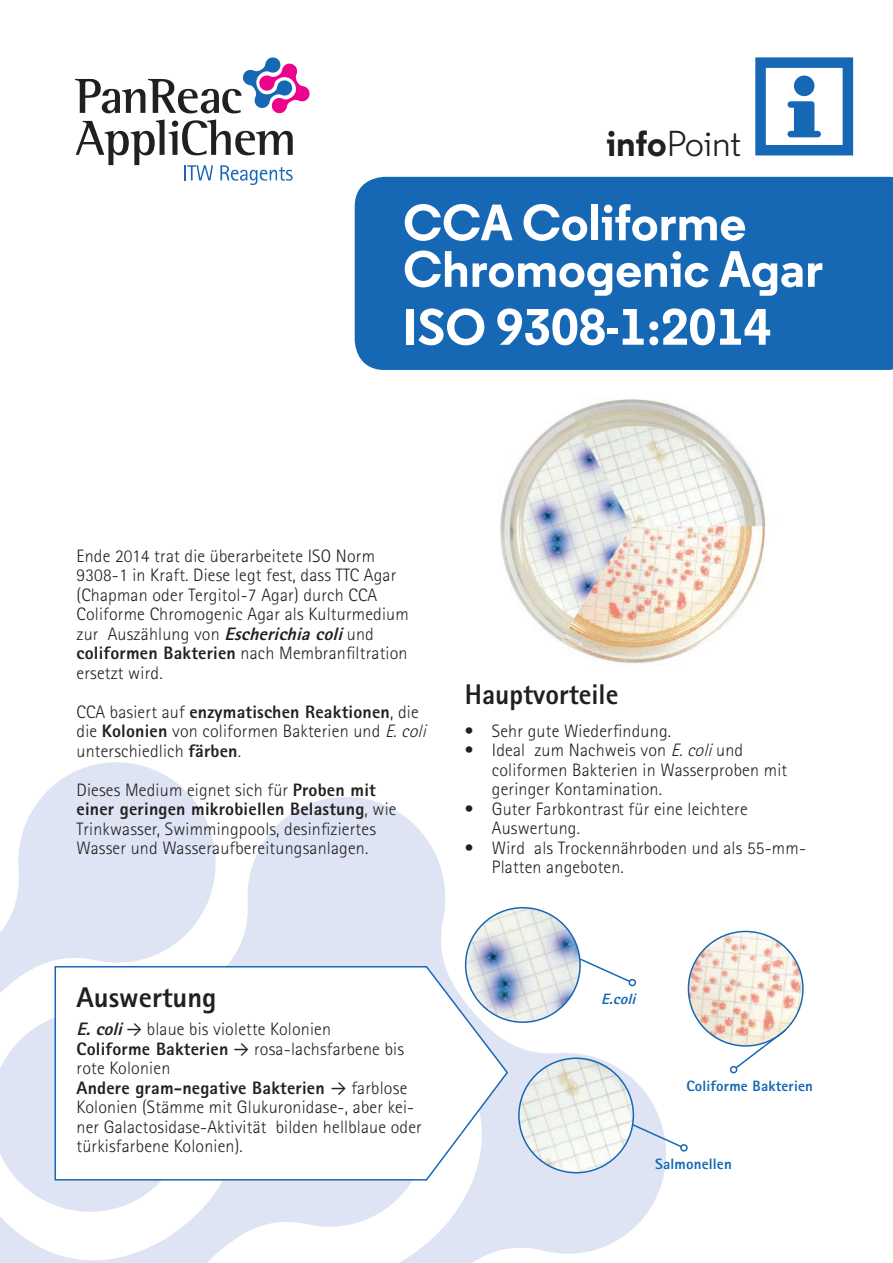
<style>
.page{position:relative;width:893px;height:1263px;background:#fff}
.page>*{position:absolute;margin:0;border:0;box-sizing:border-box;transform-origin:0 0}
.t1{font:700 51px/46.5px "Regular";color:#fff}
.t2{font:36px "Regular";color:#231f20}
.t3{font:800 28.5px "Agfa Rotis Sans Serif";color:#231f20;scale:.96 1}
.t4{font:800 28.5px "Agfa Rotis Sans Serif";color:#231f20}
.t5{font:300 18px/19.5px "Agfa Rotis Sans Serif";letter-spacing:.01em;color:#231f20}
.t6{font:800 15px "Agfa Rotis Sans Serif";letter-spacing:.01em;color:#1768b4}
.t7{font:italic 800 15px "Agfa Rotis Sans Serif";color:#1768b4}
.s1{font-weight:700}
.s2{font-weight:800;font-style:italic}
.s3{font-weight:800}
.s4{font-style:italic}
.s5{font-family:"Calibri";font-weight:400}
</style>
<div class="page">
<svg style="left:53px;top:762px;width:127px;height:24px;fill:#dee4f3"></svg>
<svg style="left:0;top:786px;width:666px;height:477px;fill:#dee4f3"></svg>
<div style="left:355px;top:177px;width:538px;height:193px;background:#1768b4"></div>
<svg style="left:787px;top:76px;width:34px;height:61px"></svg>
<div style="left:755px;top:57px;width:98px;height:98px;border:10px solid #1768b4"></div>
<img style="left:500px;top:399px;width:266px;height:266px">
<svg style="left:75px;top:57px;width:235px;height:57px"></svg>
<svg style="left:76px;top:120px;width:217px;height:65px"></svg>
<img style="left:519px;top:1058px;width:114px;height:115px;border-radius:57px">
<div style="left:518px;top:1057px;width:116px;height:116px;border:2px solid #1768b4;border-radius:50%"></div>
<svg style="left:630px;top:1122px;width:52px;height:26px"></svg>
<div style="left:680px;top:1144px;width:8px;height:7px;border:2px solid #1768b4;border-radius:50%"></div>
<img style="left:466px;top:908px;width:114px;height:114px;border-radius:57px">
<svg style="left:578px;top:957px;width:54px;height:26px"></svg>
<div style="left:629px;top:979px;width:7px;height:7px;border:2px solid #1768b4;border-radius:50%"></div>
<img style="left:688px;top:931px;width:115px;height:115px;border-radius:57px">
<svg style="left:734px;top:1028px;width:54px;height:42px"></svg>
<div style="left:730px;top:1066px;width:7px;height:7px;border:2px solid #1768b4;border-radius:50%"></div>
<svg style="left:54px;top:965px;width:455px;height:216px"></svg>
<h2 class="t2" style="left:606px;top:121px;width:136px"><span class="s1">info</span>Point</h2>
<h1 class="t1" style="left:403px;top:198px;width:422px">CCA Coliforme<br>Chromogenic Agar</h1>
<h1 class="t1" style="left:403px;top:303px;width:370px">ISO 9308-1:2014</h1>
<p class="t5" style="left:77px;top:546px;width:334px">Ende 2014 trat die überarbeitete ISO Norm 9308-1 in Kraft. Diese legt fest, dass TTC Agar (Chapman oder Tergitol-7 Agar) durch CCA Coliforme Chromogenic Agar als Kulturmedium zur Auszählung von <span class="s2">Escherichiacoli</span>und <span class="s3">coliformen Bakterien</span> nach Membranfiltration ersetzt wird.</p>
<p class="t5" style="left:77px;top:702px;width:356px">CCA basiert auf <span class="s3">enzymatischen Reaktionen</span>, die die <span class="s3">Kolonien</span> von coliformen Bakterien und <span class="s4">E.coli </span>unterschiedlich <span class="s3">färben</span>.</p>
<p class="t5" style="left:77px;top:780px;width:322px">Dieses Medium eignet sich für <span class="s3">Proben mit einer geringen mikrobiellen Belastung</span>, wie Trinkwasser, Swimmingpools, desinfiziertes Wasser und Wasseraufbereitungsanlagen.</p>
<h3 class="t3" style="left:465px;top:677px;width:161px">Hauptvorteile</h3>
<p class="t5" style="left:465px;top:721px;width:208px">• Sehr gute Wiederfindung.</p>
<p class="t5" style="left:492px;top:741px;width:297px;text-indent:-27px">• Ideal zum Nachweis von <span class="s4">E.coli</span>und coliformen Bakterien in Wasserproben mit geringer Kontamination.</p>
<p class="t5" style="left:492px;top:799px;width:257px;text-indent:-27px">• Guter Farbkontrast für eine leichtere<br>Auswertung.</p>
<p class="t5" style="left:492px;top:838px;width:316px;text-indent:-27px">• Wird als Trockennährboden und als 55-mm-<br>Platten angeboten.</p>
<h3 class="t4" style="left:77px;top:979px;width:141px">Auswertung</h3>
<p class="t5" style="left:77px;top:1019px;width:347px"><span class="s2">E.coli</span><span class="s5">→</span> blaue bis violette Kolonien<br><span class="s3">Coliforme Bakterien</span> <span class="s5">→</span> rosa-lachsfarbene bis rote Kolonien<br><span class="s3">Andere gram-negative Bakterien</span> <span class="s5">→</span> farblose Kolonien (Stämme mit Glukuronidase-, aber kei&shy;ner Galactosidase-Aktivität bilden hellblaue oder türkisfarbene Kolonien).</p>
<p class="t7" style="left:601px;top:989px;width:40px">E.coli</p>
<p class="t6" style="left:686px;top:1076px;width:128px">Coliforme Bakterien</p>
<p class="t6" style="left:655px;top:1154px;width:78px">Salmonellen</p>
</div>
